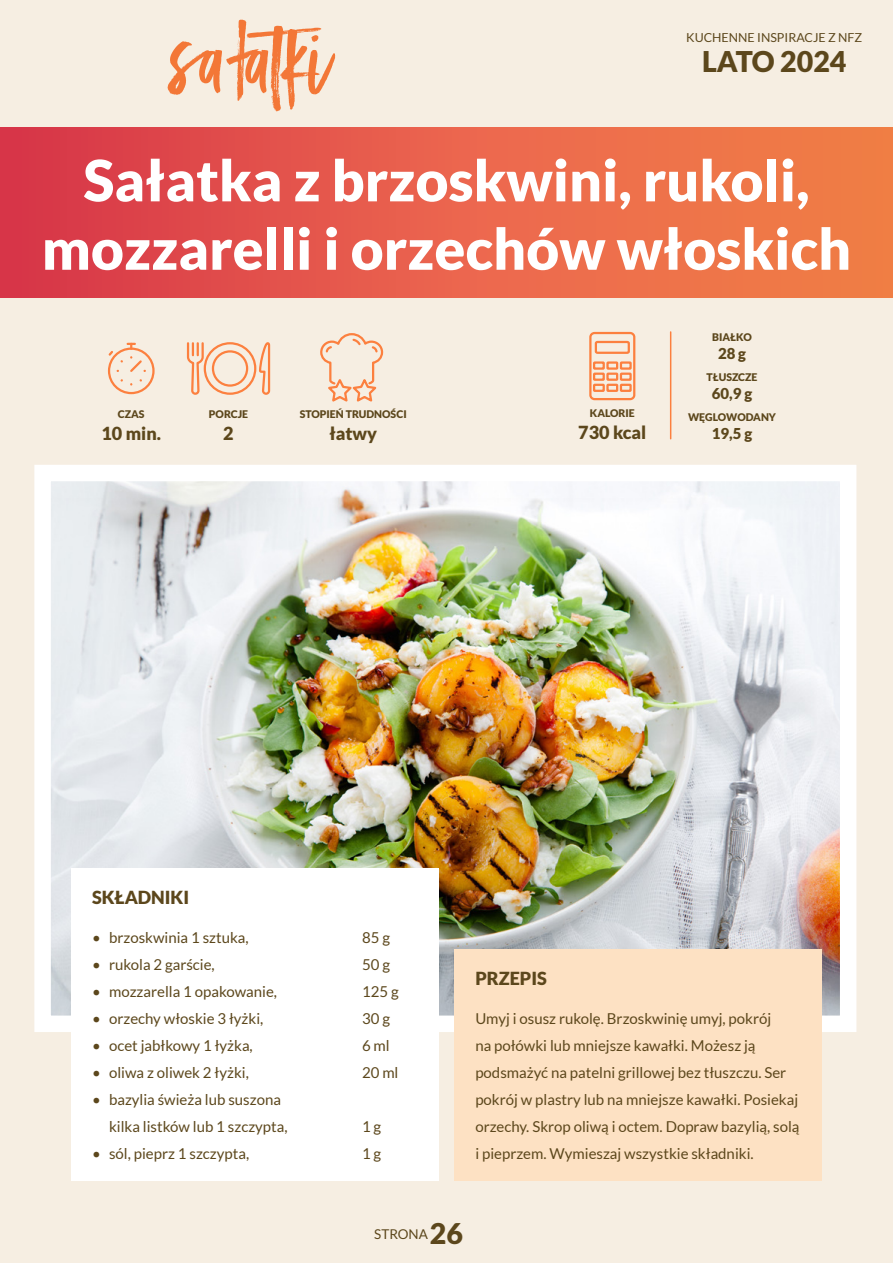
<style>
.page{position:relative;width:893px;height:1263px;background:#f6eee2}
.page>*{position:absolute;margin:0;border:0;box-sizing:border-box;transform-origin:0 0}
.H1_TYTUŁ_JEDZONKA{font:900 57px/68.4px "Lato";color:#fff;text-align:center}
.t1{font:900 28.5px "Lato";color:#5c471c}
.H2_INFO{font:900 18px "Lato";color:#5c471c}
.SKŁADNIKI___PRZEPIS__p{font:900 18px "Lato";color:#5c471c}
.Tekst_PRZEPIS__p{font:15px/27px "Lato";color:#5c471c}
.H2_INFO-2{font:900 15px "Lato";color:#5c471c}
.t2{font:13.5px "Lato";color:#5c471c}
.t3{font:12.45px "Lato";color:#5c471c}
.H2_INFO-3{font:900 10.5px "Lato";color:#5c471c}
.s1{font-weight:900;font-size:28.5px}
</style>
<div class="page">
<img style="left:51px;top:482px;width:788px;height:533px">
<div style="left:34px;top:465px;width:822px;height:567px;border:16px solid #fff"></div>
<div style="left:108px;top:347px;width:47px;height:47px;border:2px solid #fc803f;border-radius:50%"></div>
<svg style="left:107px;top:342px;width:39px;height:43px"></svg>
<svg style="left:186px;top:342px;width:85px;height:53px"></svg>
<svg style="left:320px;top:333px;width:64px;height:69px"></svg>
<div style="left:589px;top:332px;width:46px;height:68px;border:2px solid #fc803f;border-radius:4px"></div>
<div style="left:595px;top:341px;width:35px;height:13px;border:2px solid #fc803f"></div>
<svg style="left:593px;top:360px;width:40px;height:33px"></svg>
<hr style="left:670px;top:332px;width:1px;height:107px;background:#fc803f">
<div style="left:71px;top:868px;width:368px;height:312px;background:#fff"></div>
<div style="left:454px;top:949px;width:368px;height:231px;background:#fde1c3"></div>
<div style="left:0;top:128px;width:893px;height:169px;background:linear-gradient(to right,#da394c,#f58549)"></div>
<svg style="left:167px;top:20px;width:168px;height:91px"></svg>
<p class="t3" style="left:686px;top:31px;width:178px">KUCHENNE INSPIRACJE Z NFZ</p>
<h2 class="t1" style="left:702px;top:45px;width:146px">LATO 2024</h2>
<h1 class="H1_TYTUŁ_JEDZONKA" style="left:42px;top:145px;width:811px">Sałatka z brzoskwini, rukoli, mozzarelli i orzechów włoskich</h1>
<p class="H2_INFO-3" style="left:118px;top:408px;width:28px">CZAS</p>
<p class="H2_INFO" style="left:101px;top:423px;width:61px">10 min.</p>
<p class="H2_INFO-3" style="left:209px;top:408px;width:41px">PORCJE</p>
<p class="H2_INFO" style="left:223px;top:423px;width:12px">2</p>
<p class="H2_INFO-3" style="left:300px;top:408px;width:108px">STOPIEŃ TRUDNOŚCI</p>
<p class="H2_INFO" style="left:329px;top:423px;width:49px">łatwy</p>
<p class="H2_INFO-3" style="left:590px;top:407px;width:46px">KALORIE</p>
<p class="H2_INFO" style="left:578px;top:422px;width:70px">730 kcal</p>
<p class="H2_INFO-3" style="left:712px;top:330px;width:41px">BIAŁKO</p>
<p class="H2_INFO-2" style="left:718px;top:344px;width:30px">28 g</p>
<p class="H2_INFO-3" style="left:707px;top:371px;width:52px">TŁUSZCZE</p>
<p class="H2_INFO-2" style="left:712px;top:385px;width:42px">60,9 g</p>
<p class="H2_INFO-3" style="left:688px;top:411px;width:89px">WĘGLOWODANY</p>
<p class="H2_INFO-2" style="left:712px;top:424px;width:42px">19,5 g</p>
<p class="SKŁADNIKI___PRZEPIS__p" style="left:92px;top:886px;width:99px">SKŁADNIKI</p>
<p class="Tekst_PRZEPIS__p" style="left:92px;top:924px;width:158px">• brzoskwinia 1 sztuka,</p>
<p class="Tekst_PRZEPIS__p" style="left:362px;top:924px;width:29px">85 g</p>
<p class="Tekst_PRZEPIS__p" style="left:92px;top:951px;width:124px">• rukola 2 garście,</p>
<p class="Tekst_PRZEPIS__p" style="left:362px;top:951px;width:29px">50 g</p>
<p class="Tekst_PRZEPIS__p" style="left:92px;top:978px;width:187px">• mozzarella 1 opakowanie,</p>
<p class="Tekst_PRZEPIS__p" style="left:362px;top:978px;width:38px">125 g</p>
<p class="Tekst_PRZEPIS__p" style="left:92px;top:1005px;width:173px">• orzechy włoskie 3 łyżki,</p>
<p class="Tekst_PRZEPIS__p" style="left:362px;top:1005px;width:29px">30 g</p>
<p class="Tekst_PRZEPIS__p" style="left:92px;top:1032px;width:162px">• ocet jabłkowy 1 łyżka,</p>
<p class="Tekst_PRZEPIS__p" style="left:362px;top:1032px;width:29px">6 ml</p>
<p class="Tekst_PRZEPIS__p" style="left:92px;top:1059px;width:158px">• oliwa z oliwek 2 łyżki,</p>
<p class="Tekst_PRZEPIS__p" style="left:362px;top:1059px;width:38px">20 ml</p>
<p class="Tekst_PRZEPIS__p" style="left:109px;top:1086px;width:180px;text-indent:-17px">• bazylia świeża lub suszona kilka listków lub 1 szczypta,</p>
<p class="Tekst_PRZEPIS__p" style="left:362px;top:1113px;width:21px">1 g</p>
<p class="Tekst_PRZEPIS__p" style="left:92px;top:1140px;width:159px">• sól, pieprz 1 szczypta,</p>
<p class="Tekst_PRZEPIS__p" style="left:362px;top:1140px;width:21px">1 g</p>
<p class="SKŁADNIKI___PRZEPIS__p" style="left:475px;top:967px;width:73px">PRZEPIS</p>
<p class="Tekst_PRZEPIS__p" style="left:475px;top:1005px;width:326px">Umyj i osusz rukolę. Brzoskwinię umyj, pokrój<br>na połówki lub mniejsze kawałki. Możesz ją podsmażyć na patelni grillowej bez tłuszczu. Ser pokrój w plastry lub na mniejsze kawałki. Posiekaj orzechy. Skrop oliwą i octem. Dopraw bazylią, solą i pieprzem. Wymieszaj wszystkie składniki.</p>
<p class="t2" style="left:374px;top:1226px;width:90px">STRONA<span class="s1">26</span></p>
</div>
